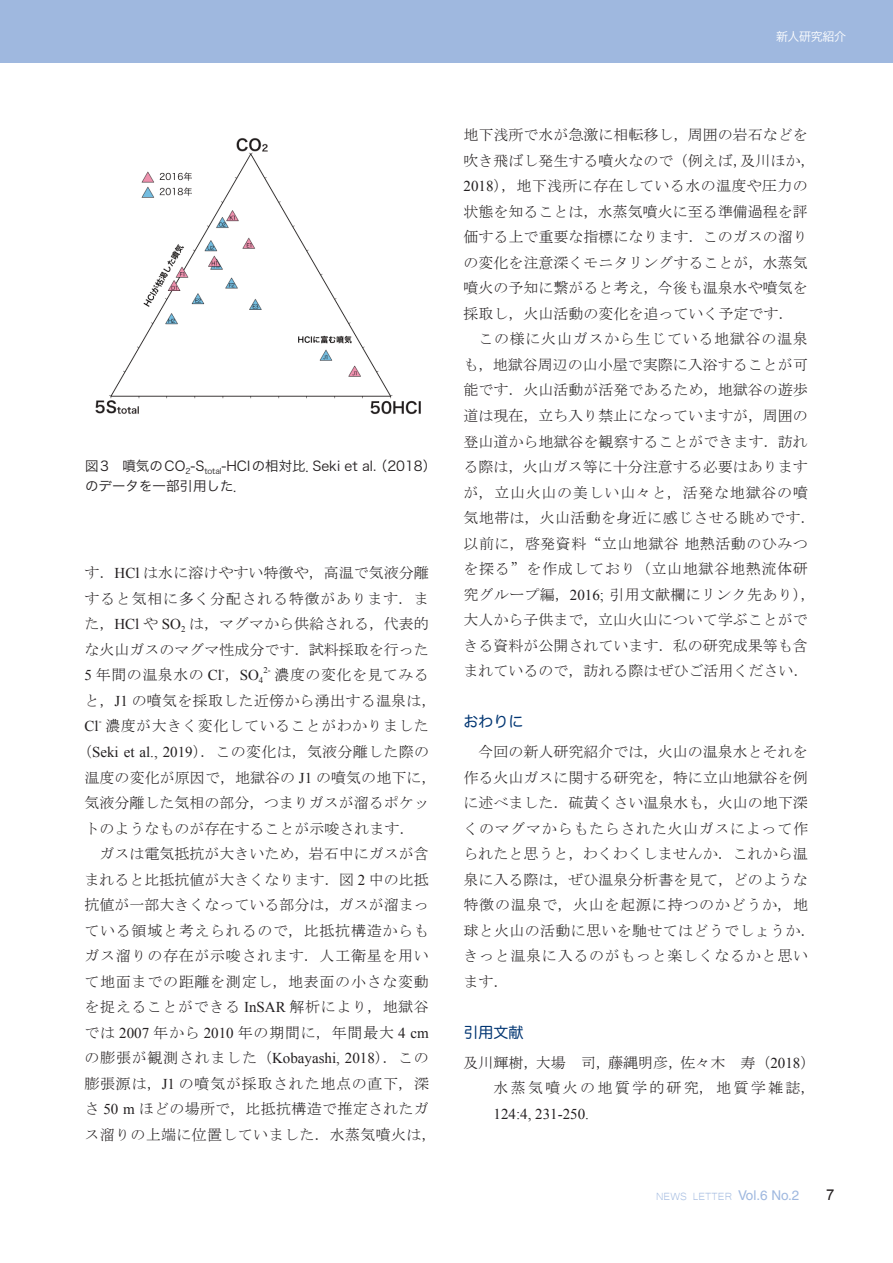
<style>
.page{position:relative;width:893px;height:1263px;background:#fff}
.page>*{position:absolute;margin:0;border:0;box-sizing:border-box;transform-origin:0 0}
.t1{font:15px/25.5px "MS Mincho";color:#231f20}
.t2{font:15px "MS Mincho";letter-spacing:.05em;color:#231f20}
.t3{font:15px/25.5px "MS Mincho";letter-spacing:.02em;color:#231f20}
.t4{font:15px/25.5px "MS Mincho";letter-spacing:.155em;color:#231f20;text-align:right}
.t5{font:15px "MS Mincho";letter-spacing:.055em;color:#231f20}
.t6{font:15px "MS Mincho";letter-spacing:.04em;color:#231f20}
.t7{font:15px "MS Mincho";letter-spacing:.025em;color:#231f20}
.t8{font:15px "MS Mincho";letter-spacing:.03em;color:#231f20}
.t9{font:15px "Times New Roman";color:#231f20}
.t10{font:15px "Hira Maru Pro W4";color:#013572}
.t11{font:15px "Arial";color:#231f20}
.t12{font:13.5px/19.5px "Hira Kaku Pro W3";letter-spacing:-.005em;color:#231f20}
.t13{font:13.5px "Microsoft Yi Baiti";color:#9fb8df}
.t14{font:12px "Hira Kaku Pro W3";letter-spacing:-.03em;color:#fff}
.t15{font:8.7px "Times New Roman";color:#231f20}
.s1{font-family:"Times New Roman"}
.s2{font-family:"Helvetica"}
</style>
<div class="page">
<div style="left:0;top:0;width:893px;height:63px;background:#9fb8df"></div>
<img style="left:95px;top:138px;width:326px;height:277px">
<p class="t12" style="left:85px;top:455px;width:353px">図3　噴気のCO<sub>2</sub>-S<sub>total</sub>-HClの相対比．Seki et al. （2018）のデータを一部引用した．</p>
<p class="t1" style="left:85px;top:560px;width:346px;text-align:justify">す．<span class="s1">HCl</span> は水に溶けやすい特徴や，高温で気液分離すると気相に多く分配される特徴があります．また，<span class="s1">HCl</span> や <span class="s1">SO</span><sub>2</sub> は，マグマから供給される，代表的な火山ガスのマグマ性成分です．試料採取を行った<span class="s1">5</span> 年間の温泉水の <span class="s1">Cl</span> ，<span class="s1">SO</span><sub>4</sub></p>
<p class="t15" style="left:222px;top:664px;width:4px">-</p>
<p class="t15" style="left:263px;top:664px;width:9px">2-</p>
<p class="t3" style="left:85px;top:662px;width:354px;text-indent:190px">濃度の変化を見てみると，<span class="s1">J1</span> の噴気を採取した近傍から湧出する温泉は，</p>
<p class="t9" style="left:85px;top:716px;width:16px">Cl</p>
<p class="t15" style="left:99px;top:715px;width:4px">-</p>
<p class="t8" style="left:105px;top:719px;width:325px">濃度が大きく変化していることがわかりました</p>
<p class="t3" style="left:77px;top:739px;width:353px">（<span class="s1">Seki et al., 2019</span>）．この変化は，気液分離した際の</p>
<p class="t1" style="left:85px;top:764px;width:353px">温度の変化が原因で，地獄谷の <span class="s1">J1</span> の噴気の地下に，</p>
<p class="t1" style="left:85px;top:790px;width:346px">気液分離した気相の部分，つまりガスが溜るポケッ</p>
<p class="t1" style="left:85px;top:815px;width:332px">トのようなものが存在することが示唆されます．</p>
<p class="t1" style="left:99px;top:841px;width:331px">ガスは電気抵抗が大きいため，岩石中にガスが含</p>
<p class="t1" style="left:85px;top:866px;width:346px">まれると比抵抗値が大きくなります．図 <span class="s1">2</span> 中の比抵</p>
<p class="t1" style="left:84px;top:892px;width:346px">抗値が一部大きくなっている部分は，ガスが溜まっ</p>
<p class="t2" style="left:84px;top:923px;width:346px">ている領域と考えられるので，比抵抗構造からも</p>
<p class="t2" style="left:84px;top:948px;width:346px">ガス溜りの存在が示唆されます．人工衛星を用い</p>
<p class="t2" style="left:84px;top:974px;width:346px">て地面までの距離を測定し，地表面の小さな変動</p>
<p class="t6" style="left:84px;top:999px;width:346px">を捉えることができる <span class="s1">InSAR</span> 解析により，地獄谷</p>
<p class="t5" style="left:85px;top:1025px;width:346px">では <span class="s1">2007</span> 年から <span class="s1">2010</span> 年の期間に，年間最大 <span class="s1">4 cm</span></p>
<p class="t2" style="left:85px;top:1050px;width:346px">の膨張が観測されました（<span class="s1">Kobayashi, 2018</span>）．この</p>
<p class="t2" style="left:85px;top:1076px;width:346px">膨張源は，<span class="s1">J1</span> の噴気が採取された地点の直下，深</p>
<p class="t3" style="left:85px;top:1096px;width:346px">さ <span class="s1">50 m</span> ほどの場所で，比抵抗構造で推定されたガ</p>
<p class="t7" style="left:85px;top:1127px;width:353px">ス溜りの上端に位置していました．水蒸気噴火は，</p>
<p class="t14" style="left:776px;top:26px;width:72px">新人研究紹介</p>
<p class="t1" style="left:463px;top:122px;width:353px">地下浅所で水が急激に相転移し，周囲の岩石などを吹き飛ばし発生する噴火なので（例えば，及川ほか，<br><span class="s1">2018</span>），地下浅所に存在している水の温度や圧力の状態を知ることは，水蒸気噴火に至る準備過程を評価する上で重要な指標になります．このガスの溜りの変化を注意深くモニタリングすることが，水蒸気噴火の予知に繋がると考え，今後も温泉水や噴気を採取し，火山活動の変化を追っていく予定です．</p>
<p class="t1" style="left:463px;top:326px;width:353px;text-align:center">この様に火山ガスから生じている地獄谷の温泉<br>も，地獄谷周辺の山小屋で実際に入浴することが可能です．火山活動が活発であるため，地獄谷の遊歩道は現在，立ち入り禁止になっていますが，周囲の登山道から地獄谷を観察することができます．訪れる際は，火山ガス等に十分注意する必要はありますが，立山火山の美しい山々と，活発な地獄谷の噴気地帯は，火山活動を身近に感じさせる眺めです．以前に，啓発資料“立山地獄谷地熱活動のひみつを探る”を作成しており（立山地獄谷地熱流体研究グループ編，<span class="s1">2016;</span> 引用文献欄にリンク先あり），大人から子供まで，立山火山について学ぶことができる資料が公開されています．私の研究成果等も含まれているので，訪れる際はぜひご活用ください．</p>
<p class="t10" style="left:463px;top:709px;width:61px">おわりに</p>
<p class="t1" style="left:463px;top:739px;width:353px;text-indent:15px">今回の新人研究紹介では，火山の温泉水とそれを作る火山ガスに関する研究を，特に立山地獄谷を例に述べました．硫黄くさい温泉水も，火山の地下深くのマグマからもたらされた火山ガスによって作られたと思うと，わくわくしませんか．これから温泉に入る際は，ぜひ温泉分析書を見て，どのような特徴の温泉で，火山を起源に持つのかどうか，地球と火山の活動に思いを馳せてはどうでしょうか．きっと温泉に入るのがもっと楽しくなるかと思います．</p>
<p class="t10" style="left:463px;top:1019px;width:61px">引用文献</p>
<p class="t4" style="left:463px;top:1049px;width:353px">及川輝樹，大場　司，藤縄明彦，佐々木　寿（<span class="s1">2018</span>）水蒸気噴火の地質学的研究，地質学雑誌，</p>
<p class="t9" style="left:493px;top:1103px;width:97px">124:4, 231-250.</p>
<p class="t13" style="left:656px;top:1188px;width:145px">NEWS LETTER <span class="s2">Vol.6 No.2</span></p>
<p class="t11" style="left:826px;top:1185px;width:10px">7</p>
</div>
